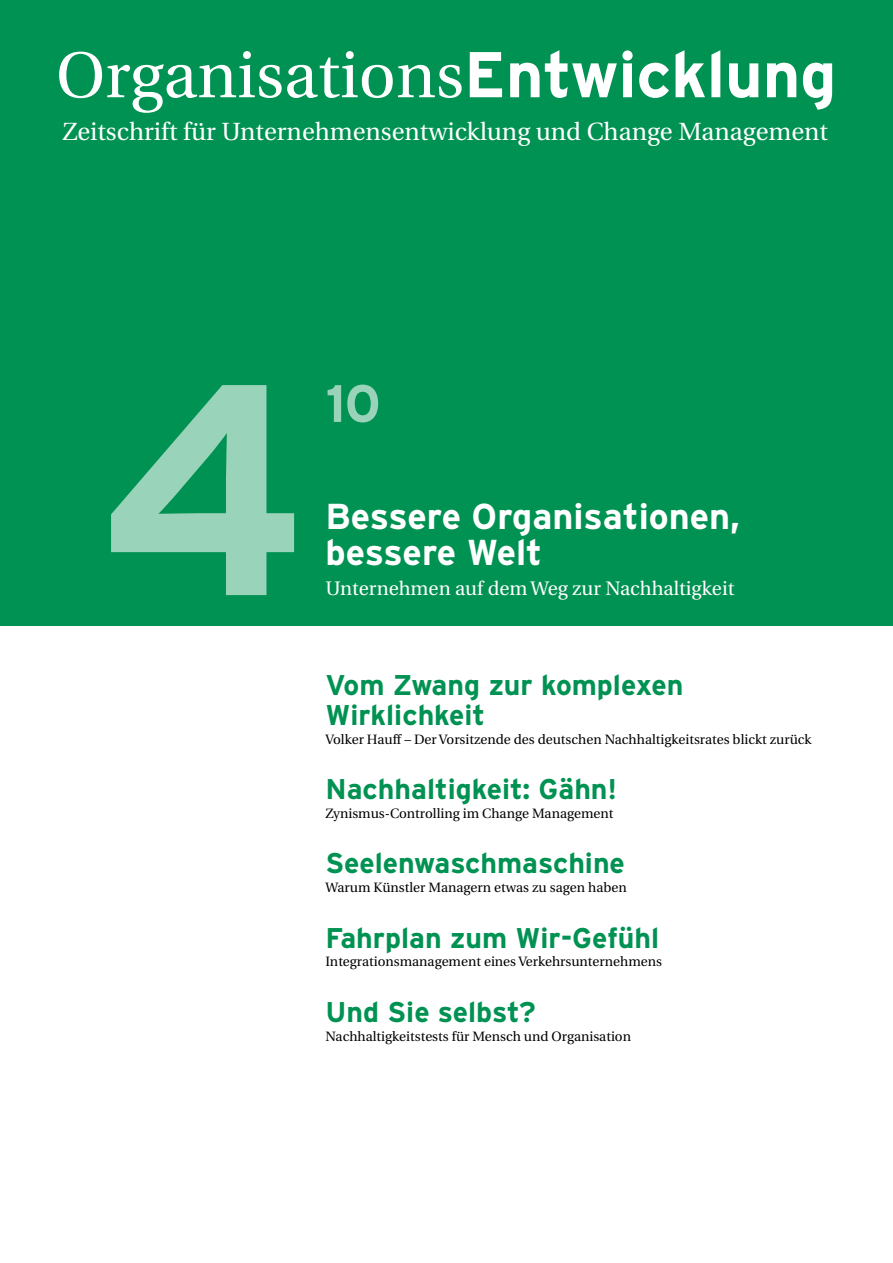
<style>
.page{position:relative;width:893px;height:1263px;background:#fff}
.page>*{position:absolute;margin:0;border:0;box-sizing:border-box;transform-origin:0 0}
.t1{font:700 300px "Interstate";color:#99d3ba}
.t2{font:64.5px "Utopia";color:#fff}
.t3{font:700 52.5px "Interstate";color:#99d3ba}
.t4{font:700 36px/36px "Interstate";color:#fff}
.t5{font:700 28.5px/30px "Interstate";color:#009252}
.t6{font:24.75px "Utopia";color:#fff}
.t7{font:19.5px "Utopia";color:#fff}
.t8{font:13.5px "Utopia";color:#000}
.s1{font-family:"Interstate";font-weight:700}
</style>
<div class="page">
<div style="left:0;top:0;width:893px;height:625px;background:#009252"></div>
<h2 class="t2" style="left:56px;top:40px;width:782px">Organisations<span class="s1">Entwicklung</span></h2>
<h3 class="t6" style="left:62px;top:118px;width:767px">Zeitschrift für Unternehmensentwicklung und Change Management</h3>
<h1 class="t1" style="left:98px;top:322px;width:210px">4</h1>
<h3 class="t3" style="left:325px;top:374px;width:57px">10</h3>
<h3 class="t4" style="left:325px;top:498px;width:416px">Bessere Organisationen, bessere Welt</h3>
<h3 class="t7" style="left:325px;top:578px;width:410px">Unternehmen auf dem Weg zur Nachhaltigkeit</h3>
<h3 class="t5" style="left:325px;top:670px;width:359px">Vom Zwang zur komplexen<br>Wirklichkeit</h3>
<p class="t8" style="left:325px;top:732px;width:488px">Volker Hauff – Der Vorsitzende des deutschen Nachhaltigkeitsrates blickt zurück</p>
<h3 class="t5" style="left:325px;top:774px;width:293px">Nachhaltigkeit: Gähn!</h3>
<p class="t8" style="left:325px;top:806px;width:289px">Zynismus-Controlling im Change Management</p>
<h3 class="t5" style="left:325px;top:848px;width:301px">Seelenwaschmaschine</h3>
<p class="t8" style="left:325px;top:880px;width:303px">Warum Künstler Managern etwas zu sagen haben</p>
<h3 class="t5" style="left:325px;top:922px;width:335px">Fahrplan zum Wir-Gefühl</h3>
<p class="t8" style="left:325px;top:954px;width:338px">Integrationsmanagement eines Verkehrsunternehmens</p>
<h3 class="t5" style="left:325px;top:997px;width:212px">Und Sie selbst?</h3>
<p class="t8" style="left:325px;top:1029px;width:307px">Nachhaltigkeitstests für Mensch und Organisation</p>
</div>
